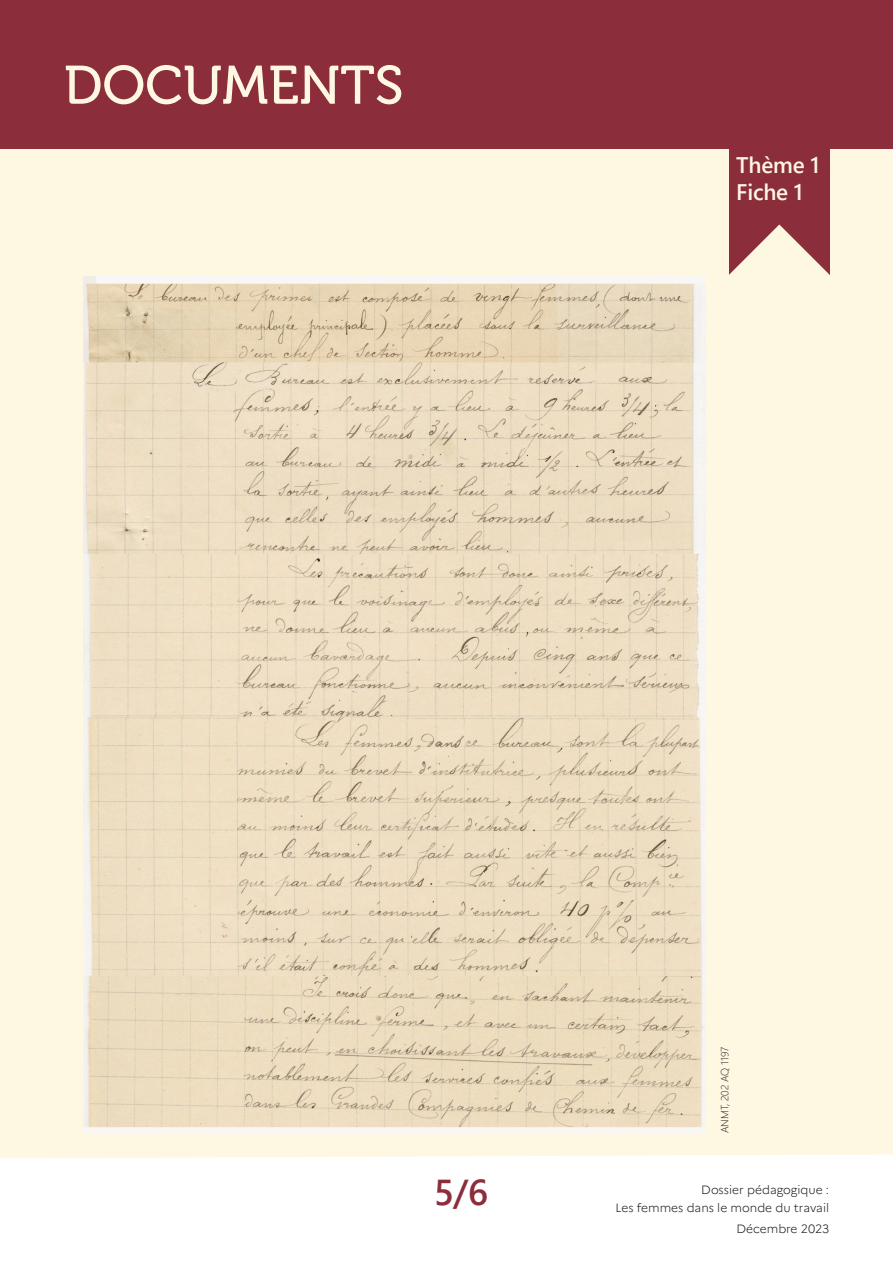
<style>
.page{position:relative;width:893px;height:1263px;background:#fff}
.page>*{position:absolute;margin:0;border:0;box-sizing:border-box;transform-origin:0 0}
.t1{font:54px "Museo 500";color:#fef7e2}
.t2{font:700 45px "Yu Gothic UI";letter-spacing:-.01em;color:#fff}
.t3{font:700 36px "Yu Gothic UI";color:#8c2d3b}
.t4{font:700 22.5px/27px "Yu Gothic UI";letter-spacing:-.01em;color:#fef7e2}
.t5{font:300 12px/18px "Marianne";color:#231f20;text-align:right}
.t6{font:300 10.5px "Yu Gothic UI";color:#231f20}
</style>
<div class="page">
<div style="left:0;top:149px;width:893px;height:1009px;background:#fef7e2"></div>
<div style="left:0;top:0;width:893px;height:149px;background:#8c2d3b"></div>
<div style="left:729px;top:147px;width:100px;height:129px;background:#8c2d3b"></div>
<svg style="left:723px;top:224px;width:112px;height:112px"></svg>
<img style="left:84px;top:276px;width:622px;height:857px">
<h1 class="t1" style="left:64px;top:56px;width:341px">DOCUMENTS</h1>
<h2 class="t2" style="left:64px;top:75px;width:310px">Fiche questions</h2>
<h3 class="t4" style="left:736px;top:152px;width:85px">Thème 1<br>Fiche 1</h3>
<h3 class="t3" style="left:434px;top:1171px;width:56px">5/6</h3>
<p class="t6" style="left:715px;top:1133px;width:88px;rotate:-90deg">ANMT, 202 AQ 1197</p>
<p class="t5" style="left:615px;top:1179px;width:215px">Dossier pédagogique :<br>Les femmes dans le monde du travail</p>
<p class="t5" style="left:736px;top:1219px;width:94px">Décembre 2023</p>
</div>
